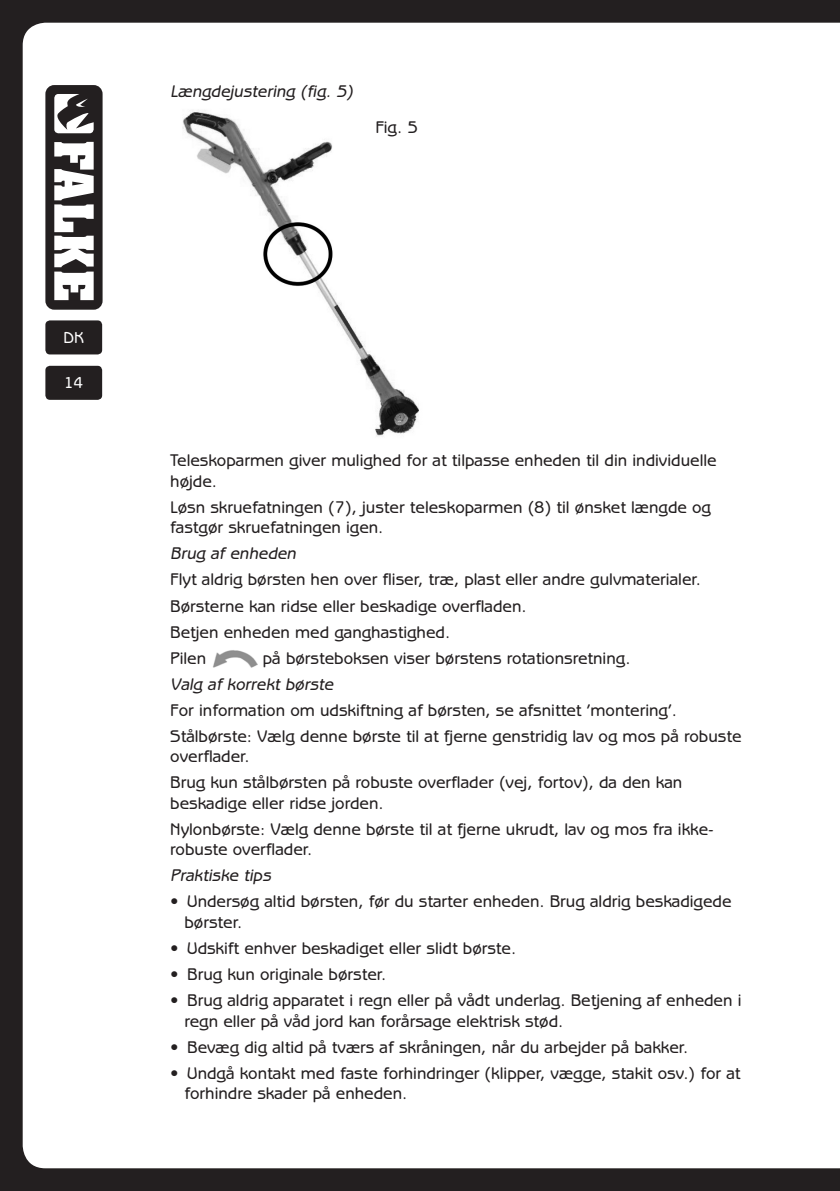
<style>
.page{position:relative;width:840px;height:1191px;background:#fff}
.page>*{position:absolute;margin:0;border:0;box-sizing:border-box;transform-origin:0 0}
.Brød{font:500 17px/20.4px "Benguiat Gothic LT";color:#231f20}
.Brødtekst_kursiv{font:italic 500 17px "Benguiat Gothic LT";color:#231f20}
.t1{font:500 16px "Benguiat Gothic LT";color:#fff}
</style>
<div class="page">
<div style="left:0;top:0;width:839px;height:1191px;background:#231f20"></div>
<div style="left:23px;top:23px;width:816px;height:1145px;background:#fff"></div>
<svg style="left:45px;top:85px;width:57px;height:225px"></svg>
<div style="left:45px;top:366px;width:57px;height:34px;background:#231f20;border-radius:5px"></div>
<div style="left:45px;top:320px;width:57px;height:34px;background:#231f20;border-radius:5px"></div>
<img style="left:170px;top:106px;width:264px;height:334px">
<div style="left:371px;top:115px;width:51px;height:23px;background:#fff"></div>
<img style="left:211px;top:648px;width:46px;height:21px">
<p class="t1" style="left:63px;top:329px;width:22px">DK</p>
<p class="t1" style="left:64px;top:373px;width:21px">14</p>
<p class="Brødtekst_kursiv" style="left:170px;top:81px;width:184px">Længdejustering (fig. 5)</p>
<p class="Brød" style="left:375px;top:117px;width:44px">Fig. 5</p>
<p class="Brød" style="left:170px;top:450px;width:547px">Teleskoparmen giver mulighed for at tilpasse enheden til din individuelle højde.</p>
<p class="Brød" style="left:170px;top:497px;width:542px">Løsn skruefatningen (7), juster teleskoparmen (8) til ønsket længde og fastgør skruefatningen igen.</p>
<p class="Brødtekst_kursiv" style="left:170px;top:544px;width:127px">Brug af enheden</p>
<p class="Brød" style="left:170px;top:569px;width:532px">Flyt aldrig børsten hen over fliser, træ, plast eller andre gulvmaterialer.</p>
<p class="Brød" style="left:170px;top:595px;width:358px">Børsterne kan ridse eller beskadige overfladen.</p>
<p class="Brød" style="left:170px;top:621px;width:281px">Betjen enheden med ganghastighed.</p>
<p class="Brød" style="left:170px;top:648px;width:37px">Pilen</p>
<p class="Brød" style="left:263px;top:648px;width:369px">på børsteboksen viser børstens rotationsretning.</p>
<p class="Brødtekst_kursiv" style="left:170px;top:674px;width:164px">Valg af korrekt børste</p>
<p class="Brød" style="left:170px;top:700px;width:508px">For information om udskiftning af børsten, se afsnittet ’montering’.</p>
<p class="Brød" style="left:170px;top:726px;width:572px">Stålbørste: Vælg denne børste til at fjerne genstridig lav og mos på robuste overflader.</p>
<p class="Brød" style="left:170px;top:772px;width:513px">Brug kun stålbørsten på robuste overflader (vej, fortov), da den kan beskadige eller ridse jorden.</p>
<p class="Brød" style="left:170px;top:819px;width:544px">Nylonbørste: Vælg denne børste til at fjerne ukrudt, lav og mos fra ikke&shy;robuste overflader.</p>
<p class="Brødtekst_kursiv" style="left:170px;top:865px;width:102px">Praktiske tips</p>
<p class="Brød" style="left:184px;top:891px;width:548px;text-indent:-14px">• Undersøg altid børsten, før du starter enheden. Brug aldrig beskadigede børster.</p>
<p class="Brød" style="left:170px;top:938px;width:347px">• Udskift enhver beskadiget eller slidt børste.</p>
<p class="Brød" style="left:170px;top:964px;width:217px">• Brug kun originale børster.</p>
<p class="Brød" style="left:184px;top:990px;width:558px;text-indent:-14px">• Brug aldrig apparatet i regn eller på vådt underlag. Betjening af enheden i regn eller på våd jord kan forårsage elektrisk stød.</p>
<p class="Brød" style="left:170px;top:1036px;width:519px">• Bevæg dig altid på tværs af skråningen, når du arbejder på bakker.</p>
<p class="Brød" style="left:184px;top:1062px;width:557px;text-indent:-14px">• Undgå kontakt med faste forhindringer (klipper, vægge, stakit osv.) for at forhindre skader på enheden.</p>
</div>
